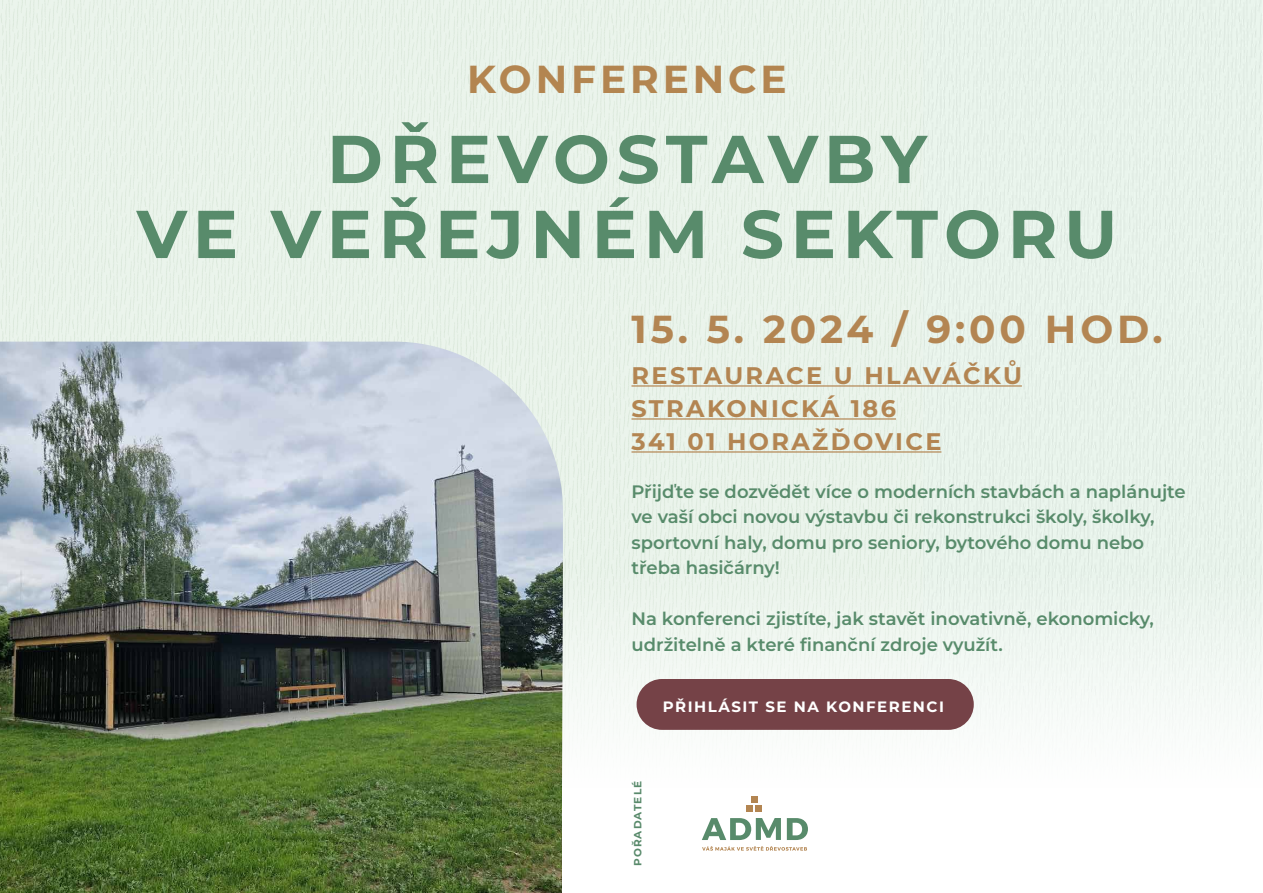
<style>
.page{position:relative;width:1263px;height:893px;background:#fff}
.page>*{position:absolute;margin:0;border:0;box-sizing:border-box;transform-origin:0 0}
.t1{font:700 67.5px/75px "Montserrat";letter-spacing:.1em;color:#588b6b;text-align:center}
.t2{font:700 39px "Montserrat";letter-spacing:.1em;color:#b38552}
.t3{font:700 39px "Montserrat";letter-spacing:.1em;color:#b38550}
.t4{font:700 24px/33px "Montserrat";letter-spacing:.1em;color:#b38552}
.t5{font:600 18px/25.5px "Montserrat";color:#588b6b}
.t6{font:700 15px "Montserrat";letter-spacing:.1em;color:#fff}
.t7{font:700 10.5px "Montserrat";letter-spacing:.1em;color:#598a6b}
</style>
<div class="page">
<div style="left:922px;top:0;width:341px;height:569px;background:#e8f3eb"></div>
<img style="left:0;top:0;width:922px;height:569px">
<img style="left:0;top:342px;width:563px;height:551px">
<div style="left:563px;top:569px;width:700px;height:324px;background:linear-gradient(to bottom,#e9f3eb,#fff)"></div>
<svg style="left:702px;top:818px;width:79px;height:22px"></svg>
<svg style="left:787px;top:818px;width:21px;height:22px"></svg>
<svg style="left:702px;top:846px;width:105px;height:5px"></svg>
<svg style="left:751px;top:796px;width:11px;height:16px"></svg>
<div style="left:746px;top:806px;width:7px;height:6px;background:#b38551"></div>
<hr style="left:631px;top:385px;width:391px;height:2px;background:#b38552">
<hr style="left:631px;top:418px;width:265px;height:2px;background:#b38552">
<hr style="left:631px;top:451px;width:310px;height:2px;background:#b38552">
<div style="left:636px;top:679px;width:338px;height:51px;background:#754247;border-radius:25px"></div>
<h2 class="t3" style="left:467px;top:53px;width:321px">KONFERENCE</h2>
<h1 class="t1" style="left:137px;top:120px;width:982px">DŘEVOSTAVBY<br>VE VEŘEJNÉM SEKTORU</h1>
<h2 class="t2" style="left:631px;top:301px;width:533px">15. 5. 2024 / 9:00 HOD.</h2>
<h3 class="t4" style="left:631px;top:357px;width:392px">RESTAURACE U HLAVÁČKŮ<br>STRAKONICKÁ 186<br>341 01 HORAŽĎOVICE</h3>
<p class="t5" style="left:631px;top:478px;width:556px">Přijďte se dozvědět více o moderních stavbách a naplánujte ve vaší obci novou výstavbu či rekonstrukci školy, školky, sportovní haly, domu pro seniory, bytového domu nebo třeba hasičárny!</p>
<p class="t5" style="left:631px;top:605px;width:524px">Na konferenci zjistíte, jak stavět inovativně, ekonomicky, udržitelně a které finanční zdroje využít.</p>
<p class="t6" style="left:663px;top:695px;width:283px">PŘIHLÁSIT SE NA KONFERENCI</p>
<p class="t7" style="left:630px;top:866px;width:86px;rotate:-90deg">POŘADATELÉ</p>
</div>
